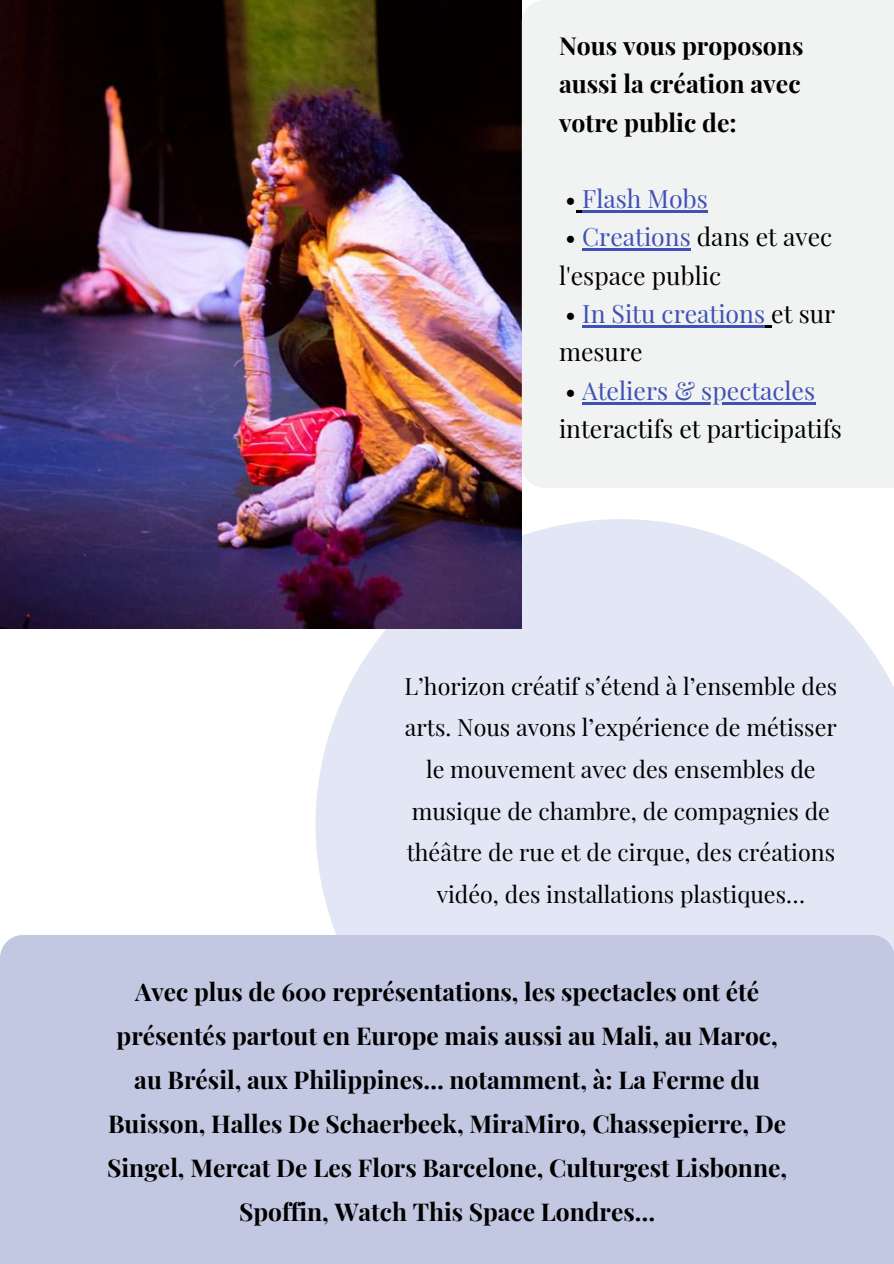
<style>
.page{position:relative;width:894px;height:1264px;background:#fff}
.page>*{position:absolute;margin:0;border:0;box-sizing:border-box;transform-origin:0 0}
.t1{font:24.75px/38.2px "Playfair Display";color:#000}
.t2{font:700 24.75px/38.2px "Playfair Display";color:#000;text-align:justify}
.t3{font:24.75px/38.2px "Playfair Display";color:#3f51b5}
.t4{font:700 24.6px/44px "Playfair Display";color:#000;text-align:center}
.t5{font:23.25px/41.7px "Playfair Display";color:#000;text-align:center}
.s1{color:#000}
.s2{color:#3f51b5}
</style>
<div class="page">
<svg style="left:315px;top:519px;width:578px;height:416px;background:#e4e7f4"></svg>
<img style="left:0;top:0;width:521px;height:628px">
<div style="left:521px;top:0;width:372px;height:488px;background:#f1f2f2"></div>
<svg style="left:576px;top:210px;width:6px;height:3px"></svg>
<hr style="left:582px;top:210px;width:125px;height:3px;background:#3f51b5">
<hr style="left:582px;top:249px;width:108px;height:2px;background:#3f51b5">
<hr style="left:582px;top:325px;width:182px;height:2px;background:#3f51b5">
<svg style="left:764px;top:325px;width:7px;height:2px"></svg>
<hr style="left:582px;top:402px;width:233px;height:2px;background:#3f51b5">
<div style="left:0;top:935px;width:893px;height:328px;background:#c2c8e1"></div>
<p class="t2" style="left:559px;top:26px;width:246px">Nous vous proposons aussi la création avec votre public de:</p>
<p class="t3" style="left:565px;top:179px;width:144px"><span class="s1">•</span> Flash Mobs</p>
<p class="t1" style="left:559px;top:217px;width:275px">• <span class="s2">Creations</span> dans et avec l'espace public</p>
<p class="t3" style="left:559px;top:294px;width:278px"><span class="s1">•</span> In Situ creations <span class="s1">et sur mesure</span></p>
<p class="t1" style="left:559px;top:370px;width:284px">• <span class="s2">Ateliers &amp; spectacles </span>interactifs et participatifs</p>
<p class="t5" style="left:404px;top:664px;width:434px">L’horizon créatif s’étend à l’ensemble des arts. Nous avons l’expérience de métisser le mouvement avec des ensembles de musique de chambre, de compagnies de théâtre de rue et de cirque, des créations vidéo, des installations plastiques…</p>
<p class="t4" style="left:107px;top:969px;width:681px">Avec plus de 600 représentations, les spectacles ont été présentés partout en Europe mais aussi au Mali, au Maroc, au Brésil, aux Philippines… notamment, à: La Ferme du Buisson, Halles De Schaerbeek, MiraMiro, Chassepierre, De Singel, Mercat De Les Flors Barcelone, Culturgest Lisbonne, Spoffin, Watch This Space Londres…</p>
</div>
